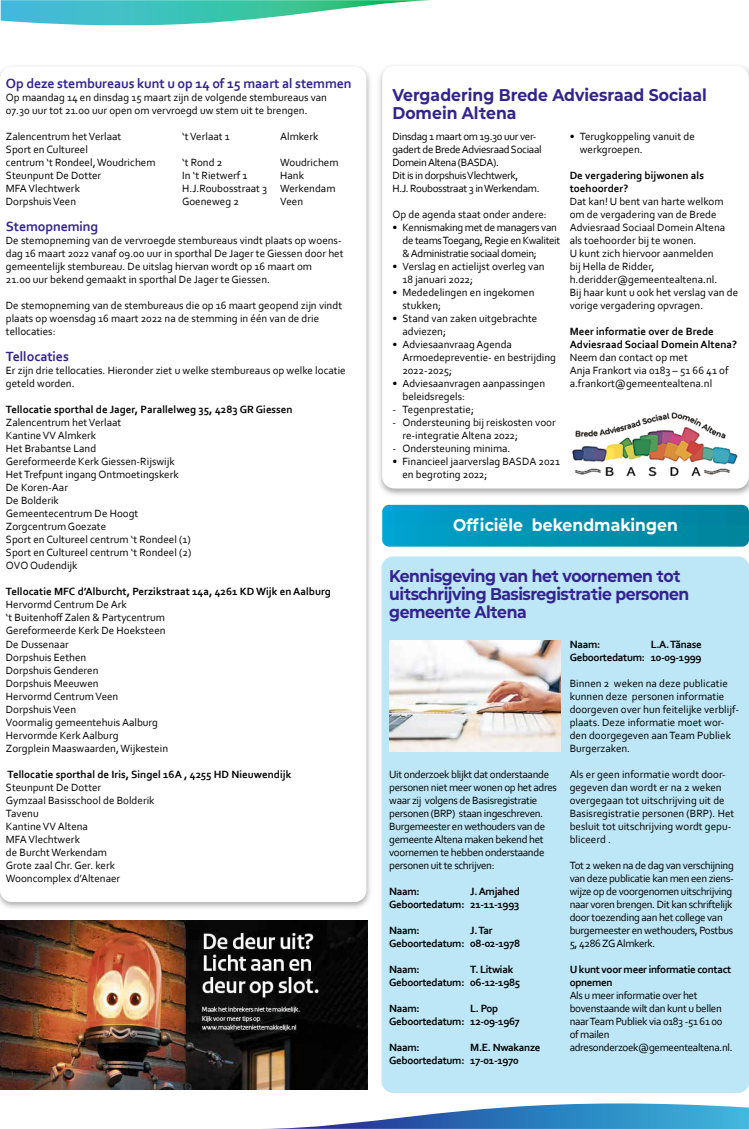
<style>
.page{position:relative;width:749px;height:1129px;background:#fff}
.page>*{position:absolute;margin:0;border:0;box-sizing:border-box;transform-origin:0 0}
.t1{font:700 17px/18px "Mont Altena";letter-spacing:-.03em;color:#33238f}
.t2{font:700 17px/18px "Mont Altena";color:#33238f}
.t3{font:700 17px "Mont Altena";color:#fff}
.t4{font:700 14px "Corbel";letter-spacing:-.01em;color:#33238f}
.t5{font:11px/13px "Corbel";color:#000}
.t6{font:11px/13px "Corbel";letter-spacing:-.03em;color:#000}
.t7{font:700 11px/13px "Corbel";color:#000}
.t8{font:700 11px/13px "Corbel";letter-spacing:-.03em;color:#000}
</style>
<div class="page">
<div style="left:0;top:63px;width:373px;height:847px;background:#000;opacity:.34"></div>
<div style="left:0;top:67px;width:366px;height:834px;background:#fff;border-radius:12px"></div>
<svg style="left:1px;top:0;width:430px;height:25px"></svg>
<svg style="left:382px;top:504px;width:366px;height:42px;background:#0594b4"></svg>
<svg style="left:292px;top:1092px;width:456px;height:36px"></svg>
<img style="left:1px;top:920px;width:366px;height:169px">
<div style="left:376px;top:62px;width:372px;height:435px;background:#000;opacity:.34"></div>
<div style="left:382px;top:66px;width:366px;height:422px;background:#fff;border-radius:12px"></div>
<img style="left:572px;top:412px;width:166px;height:65px">
<div style="left:381px;top:556px;width:367px;height:536px;background:#bde6f6"></div>
<img style="left:389px;top:640px;width:171px;height:111px">
<p class="t4" style="left:6px;top:75px;width:347px">Op deze stembureaus kunt u op 14 of 15 maart al stemmen</p>
<p class="t5" style="left:6px;top:91px;width:322px">Op maandag 14 en dinsdag 15 maart zijn de volgende stembureaus van<br>07.30 uur tot 21.00 uur open om vervroegd uw stem uit te brengen.</p>
<p class="t5" style="left:6px;top:130px;width:117px">Zalencentrum het Verlaat</p>
<p class="t5" style="left:182px;top:130px;width:49px">‘t Verlaat 1</p>
<p class="t5" style="left:280px;top:130px;width:40px">Almkerk</p>
<p class="t5" style="left:6px;top:143px;width:151px">Sport en Cultureel<br>centrum ‘t Rondeel, Woudrichem</p>
<p class="t5" style="left:182px;top:156px;width:42px">‘t Rond 2</p>
<p class="t5" style="left:280px;top:156px;width:60px">Woudrichem</p>
<p class="t5" style="left:6px;top:169px;width:97px">Steunpunt De Dotter</p>
<p class="t5" style="left:182px;top:169px;width:67px">In ‘t Rietwerf 1</p>
<p class="t5" style="left:280px;top:169px;width:25px">Hank</p>
<p class="t5" style="left:6px;top:182px;width:76px">MFA Vlechtwerk</p>
<p class="t5" style="left:182px;top:182px;width:155px">H.J.Roubosstraat 3 Werkendam</p>
<p class="t5" style="left:6px;top:195px;width:72px">Dorpshuis Veen</p>
<p class="t5" style="left:182px;top:195px;width:58px">Goeneweg 2</p>
<p class="t5" style="left:280px;top:195px;width:24px">Veen</p>
<p class="t4" style="left:6px;top:218px;width:94px">Stemopneming</p>
<p class="t5" style="left:6px;top:234px;width:339px">De stemopneming van de vervroegde stembureaus vindt plaats op woens&shy;dag 16 maart 2022 vanaf 09.00 uur in sporthal De Jager te Giessen door het gemeentelijk stembureau. De uitslag hiervan wordt op 16 maart om<br>21.00 uur bekend gemaakt in sporthal De Jager te Giessen.</p>
<p class="t5" style="left:6px;top:299px;width:337px">De stemopneming van de stembureaus die op 16 maart geopend zijn vindt plaats op woensdag 16 maart 2022 na de stemming in één van de drie tellocaties:</p>
<p class="t4" style="left:6px;top:348px;width:64px">Tellocaties</p>
<p class="t5" style="left:6px;top:364px;width:341px">Er zijn drie tellocaties. Hieronder ziet u welke stembureaus op welke locatie geteld worden.</p>
<p class="t7" style="left:6px;top:403px;width:288px">Tellocatie sporthal de Jager, Parallelweg 35, 4283 GR Giessen</p>
<p class="t5" style="left:6px;top:416px;width:187px">Zalencentrum het Verlaat<br>Kantine VV Almkerk<br>Het Brabantse Land<br>Gereformeerde Kerk Giessen-Rijswijk<br>Het Trefpunt ingang Ontmoetingskerk<br>De Koren-Aar<br>De Bolderik<br>Gemeentecentrum De Hoogt<br>Zorgcentrum Goezate<br>Sport en Cultureel centrum ‘t Rondeel (1)<br>Sport en Cultureel centrum ‘t Rondeel (2)<br>OVO Oudendijk</p>
<p class="t7" style="left:6px;top:585px;width:326px">Tellocatie MFC d’Alburcht, Perzikstraat 14a, 4261 KD Wijk en Aalburg</p>
<p class="t5" style="left:6px;top:598px;width:164px">Hervormd Centrum De Ark<br>‘t Buitenhoff Zalen &amp; Partycentrum<br>Gereformeerde Kerk De Hoeksteen<br>De Dussenaar<br>Dorpshuis Eethen<br>Dorpshuis Genderen<br>Dorpshuis Meeuwen<br>Hervormd Centrum Veen<br>Dorpshuis Veen<br>Voormalig gemeentehuis Aalburg<br>Hervormde Kerk Aalburg<br>Zorgplein Maaswaarden, Wijkestein</p>
<p class="t7" style="left:7px;top:767px;width:285px">Tellocatie sporthal de Iris, Singel 16A , 4255 HD Nieuwendijk</p>
<p class="t5" style="left:6px;top:780px;width:150px">Steunpunt De Dotter<br>Gymzaal Basisschool de Bolderik<br>Tavenu<br>Kantine VV Altena<br>MFA Vlechtwerk<br>de Burcht Werkendam<br>Grote zaal Chr. Ger. kerk<br>Wooncomplex d’Altenaer</p>
<h1 class="t2" style="left:392px;top:85px;width:316px">Vergadering Brede Adviesraad Sociaal<br>Domein Altena</h1>
<p class="t6" style="left:392px;top:130px;width:151px">Dinsdag 1 maart om 19.30 uur ver&shy;gadert de Brede Adviesraad Sociaal<br>Domein Altena (BASDA).<br>Dit is in dorpshuis Vlechtwerk,<br>H.J. Roubosstraat 3 in Werkendam.</p>
<p class="t5" style="left:392px;top:208px;width:156px">Op de agenda staat onder andere:</p>
<p class="t6" style="left:402px;top:221px;width:159px;text-indent:-10px">• Kennismaking met de managers van de teams Toegang, Regie en Kwaliteit &amp; Administratie sociaal domein;</p>
<p class="t5" style="left:402px;top:260px;width:144px;text-indent:-10px">• Verslag en actielijst overleg van<br>18 januari 2022;</p>
<p class="t5" style="left:402px;top:286px;width:133px;text-indent:-10px">• Mededelingen en ingekomen stukken;</p>
<p class="t5" style="left:402px;top:312px;width:136px;text-indent:-10px">• Stand van zaken uitgebrachte adviezen;</p>
<p class="t5" style="left:402px;top:338px;width:155px;text-indent:-10px">• Adviesaanvraag Agenda<br>Armoedepreventie- en bestrijding<br>2022-2025;</p>
<p class="t5" style="left:402px;top:377px;width:144px;text-indent:-10px">• Adviesaanvragen aanpassingen beleidsregels:</p>
<p class="t5" style="left:392px;top:403px;width:83px">- Tegenprestatie;</p>
<p class="t5" style="left:402px;top:416px;width:155px;text-indent:-10px">- Ondersteuning bij reiskosten voor re-integratie Altena 2022;</p>
<p class="t5" style="left:392px;top:442px;width:119px">- Ondersteuning minima.</p>
<p class="t5" style="left:402px;top:455px;width:159px;text-indent:-10px">• Financieel jaarverslag BASDA 2021 en begroting 2022;</p>
<p class="t5" style="left:579px;top:130px;width:117px;text-indent:-10px">• Terugkoppeling vanuit de werkgroepen.</p>
<p class="t7" style="left:569px;top:169px;width:136px">De vergadering bijwonen als toehoorder?</p>
<p class="t5" style="left:569px;top:195px;width:170px">Dat kan! U bent van harte welkom om de vergadering van de Brede<br>Adviesraad Sociaal Domein Altena als toehoorder bij te wonen.<br>U kunt zich hiervoor aanmelden<br>bij Hella de Ridder, h.deridder@gemeentealtena.nl.<br>Bij haar kunt u ook het verslag van de vorige vergadering opvragen.</p>
<p class="t7" style="left:569px;top:325px;width:169px">Meer informatie over de Brede<br>Adviesraad Sociaal Domein Altena?</p>
<p class="t5" style="left:569px;top:351px;width:160px">Neem dan contact op met<br>Anja Frankort via 0183 – 51 66 41 of a.frankort@gemeentealtena.nl</p>
<h1 class="t3" style="left:453px;top:513px;width:226px">Officiële bekendmakingen</h1>
<h1 class="t1" style="left:389px;top:566px;width:301px">Kennisgeving van het voornemen tot uitschrijving Basisregistratie personen gemeente Altena</h1>
<p class="t6" style="left:389px;top:767px;width:169px">Uit onderzoek blijkt dat onderstaande personen niet meer wonen op het adres waar zij volgens de Basisregistratie personen (BRP) staan ingeschreven.<br>Burgemeester en wethouders van de gemeente Altena maken bekend het voornemen te hebben onderstaande personen uit te schrijven:</p>
<p class="t7" style="left:389px;top:884px;width:32px">Naam:</p>
<p class="t8" style="left:389px;top:884px;width:132px;text-align:right">J. Amjahed<br>Geboortedatum: 21-11-1993</p>
<p class="t7" style="left:389px;top:923px;width:32px">Naam:</p>
<p class="t8" style="left:389px;top:923px;width:133px;text-indent:81px">J. Tar<br>Geboortedatum: 08-02-1978</p>
<p class="t7" style="left:389px;top:962px;width:32px">Naam:</p>
<p class="t8" style="left:389px;top:962px;width:132px;text-indent:81px">T. Litwiak<br>Geboortedatum: 06-12-1985</p>
<p class="t7" style="left:389px;top:1001px;width:32px">Naam:</p>
<p class="t8" style="left:389px;top:1001px;width:132px;text-indent:81px">L. Pop<br>Geboortedatum: 12-09-1967</p>
<p class="t7" style="left:389px;top:1040px;width:32px">Naam:</p>
<p class="t8" style="left:389px;top:1040px;width:153px;text-indent:81px">M.E. Nwakanze<br>Geboortedatum: 17-01-1970</p>
<p class="t8" style="left:569px;top:637px;width:133px;text-align:right">L.A. Tănase<br>Geboortedatum: 10-09-1999</p>
<p class="t5" style="left:569px;top:676px;width:171px">Binnen 2 weken na deze publicatie kunnen deze personen informatie doorgeven over hun feitelijke verblijf&shy;plaats. Deze informatie moet wor&shy;den doorgegeven aan Team Publiek<br>Burgerzaken.</p>
<p class="t5" style="left:569px;top:767px;width:166px">Als er geen informatie wordt door&shy;gegeven dan wordt er na 2 weken overgegaan tot uitschrijving uit de<br>Basisregistratie personen (BRP). Het besluit tot uitschrijving wordt gepu&shy;bliceerd .</p>
<p class="t6" style="left:569px;top:858px;width:166px">Tot 2 weken na de dag van verschijning van deze publicatie kan men een ziens&shy;wijze op de voorgenomen uitschrijving naar voren brengen. Dit kan schriftelijk door toezending aan het college van burgemeester en wethouders, Postbus 5, 4286 ZG Almkerk.</p>
<p class="t8" style="left:569px;top:962px;width:163px">U kunt voor meer informatie contact opnemen</p>
<p class="t6" style="left:569px;top:988px;width:164px">Als u meer informatie over het bovenstaande wilt dan kunt u bellen naar Team Publiek via 0183 -51 61 00 of mailen adresonderzoek@gemeentealtena.nl.</p>
<p class="t7" style="left:569px;top:637px;width:32px">Naam:</p>
</div>
